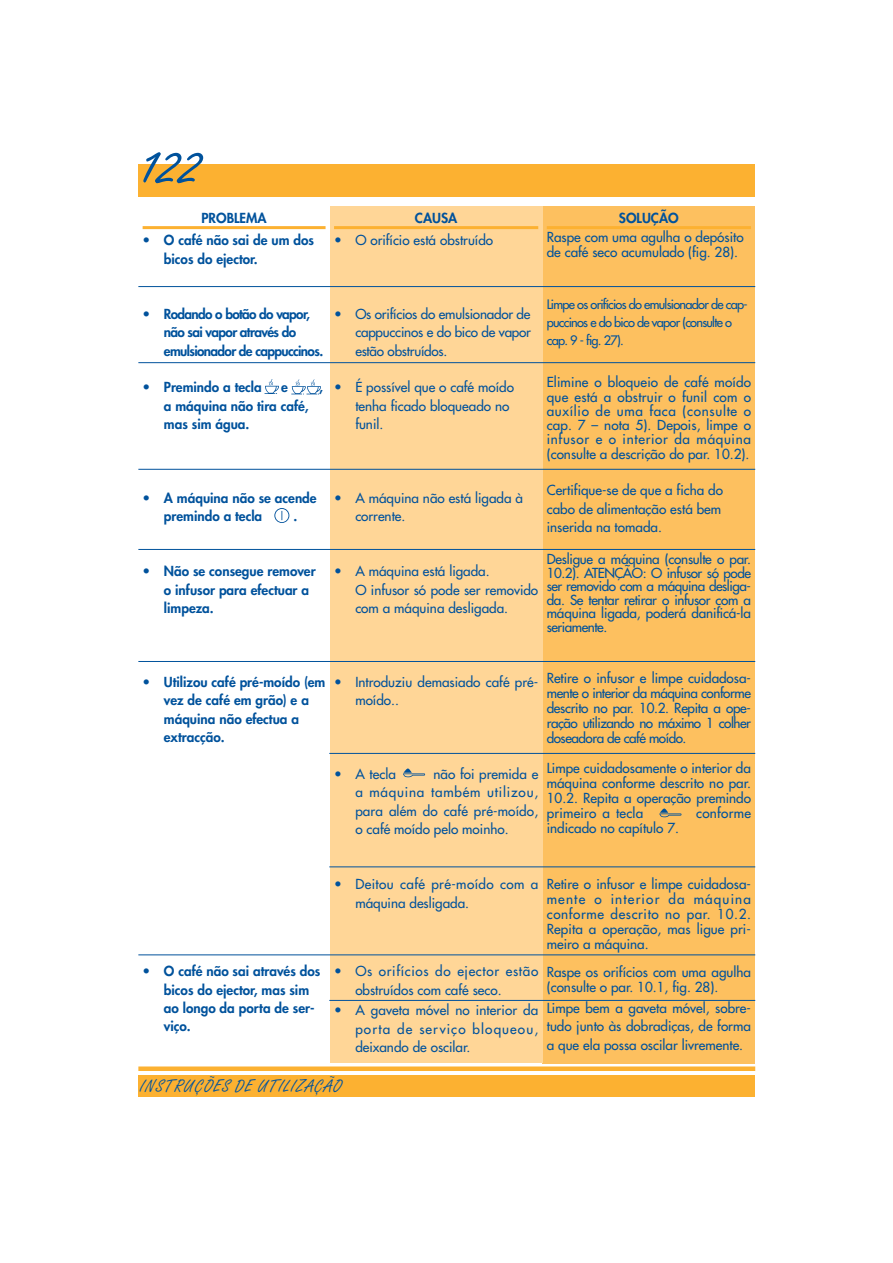
<style>
.page{position:relative;width:893px;height:1263px;background:#fff}
.page>*{position:absolute;margin:0;border:0;box-sizing:border-box;transform-origin:0 0}
.t1{font:60px "Freestyle Script";color:#00529c}
.t2{font:18px "Freestyle Script";letter-spacing:.065em;color:#00529c}
.t3{font:13.5px/18.5px "Futura";color:#00529c;text-align:justify}
.t4{font:800 13.5px/18.5px "Futura";color:#00529c}
.t5{font:800 13.5px/18.5px "Futura";letter-spacing:-.045em;color:#00529c}
.t6{font:13.5px/18.5px "Futura";letter-spacing:.05em;color:#00529c}
.t7{font:13.5px/18.5px "Futura";letter-spacing:.03em;color:#00529c}
.t8{font:12.75px/17.7px "Futura";letter-spacing:-.06em;color:#00529c}
.s1{font-weight:800}
</style>
<div class="page">
<div style="left:542px;top:207px;width:213px;height:857px;background:#fdc05f"></div>
<hr style="left:546px;top:226px;width:205px;height:3px;background:#fcb131">
<div style="left:330px;top:207px;width:212px;height:856px;background:#ffd697"></div>
<hr style="left:334px;top:226px;width:204px;height:3px;background:#fcb131">
<div style="left:138px;top:1075px;width:617px;height:21px;background:#fcb131"></div>
<div style="left:138px;top:164px;width:617px;height:33px;background:#fcb131"></div>
<div style="left:138px;top:1066px;width:617px;height:5px;background:#fcb131"></div>
<hr style="left:143px;top:226px;width:182px;height:3px;background:#fcb131">
<hr style="left:138px;top:286px;width:617px;height:1px;background:#00529c">
<hr style="left:138px;top:362px;width:617px;height:1px;background:#00529c">
<hr style="left:138px;top:469px;width:617px;height:1px;background:#00529c">
<svg style="left:659px;top:809px;width:22px;height:8px"></svg>
<svg style="left:403px;top:769px;width:22px;height:8px"></svg>
<svg style="left:264px;top:379px;width:15px;height:15px"></svg>
<svg style="left:291px;top:380px;width:30px;height:14px"></svg>
<hr style="left:138px;top:549px;width:617px;height:1px;background:#00529c">
<hr style="left:138px;top:661px;width:617px;height:1px;background:#00529c">
<hr style="left:329px;top:753px;width:426px;height:1px;background:#00529c">
<hr style="left:329px;top:867px;width:426px;height:1px;background:#00529c">
<svg style="left:274px;top:508px;width:15px;height:15px"></svg>
<hr style="left:138px;top:955px;width:617px;height:1px;background:#00529c">
<hr style="left:329px;top:1000px;width:426px;height:1px;background:#00529c">
<h1 class="t1" style="left:142px;top:145px;width:60px">122</h1>
<p class="t4" style="left:201px;top:209px;width:67px">PROBLEMA</p>
<p class="t4" style="left:164px;top:232px;width:151px;text-indent:-21px">• O café não sai de um dos bicos do ejector.</p>
<p class="t4" style="left:415px;top:209px;width:44px">CAUSA</p>
<p class="t3" style="left:334px;top:232px;width:160px"><span class="s1">•</span> O orifício está obstruído</p>
<p class="t5" style="left:164px;top:306px;width:161px;text-indent:-21px">• Rodando o botão do vapor, não sai vapor através do emulsionador de cappuccinos.</p>
<p class="t4" style="left:143px;top:379px;width:121px">• Premindo a tecla</p>
<p class="t4" style="left:281px;top:379px;width:8px">e</p>
<p class="t4" style="left:319px;top:379px;width:5px">,</p>
<p class="t4" style="left:164px;top:398px;width:146px">a máquina não tira café, mas sim água.</p>
<p class="t3" style="left:355px;top:305px;width:177px;text-indent:-21px">• Os orifícios do emulsionador de cappuccinos e do bico de vapor estão obstruídos.</p>
<p class="t3" style="left:355px;top:379px;width:160px;text-align:left;text-indent:-21px">• É possível que o café moído tenha ficado bloqueado no funil.</p>
<p class="t4" style="left:164px;top:490px;width:154px;text-indent:-21px">• A máquina não se acende premindo a tecla</p>
<p class="t4" style="left:293px;top:508px;width:5px">.</p>
<p class="t4" style="left:164px;top:563px;width:153px;text-indent:-21px">• Não se consegue remover o infusor para efectuar a limpeza.</p>
<p class="t3" style="left:355px;top:489px;width:169px;text-indent:-21px">• A máquina não está ligada à corrente.</p>
<p class="t3" style="left:355px;top:563px;width:184px;text-align:left;text-indent:-21px">• A máquina está ligada.<br>O infusor só pode ser removido com a máquina desligada.</p>
<p class="t4" style="left:164px;top:674px;width:163px;text-indent:-21px">• Utilizou café pré-moído (em vez de café em grão) e a máquina não efectua a extracção.</p>
<p class="t3" style="left:355px;top:673px;width:184px;text-indent:-21px"><span class="s1">•</span> Introduziu demasiado café pré&shy;moído..</p>
<p class="t3" style="left:355px;top:765px;width:184px;text-indent:78px">não foi premida e a máquina também utilizou, para além do café pré-moído, o café moído pelo moinho.</p>
<p class="t7" style="left:355px;top:876px;width:184px;text-indent:-21px"><span class="s1">•</span> Deitou café pré-moído com a máquina desligada.</p>
<p class="t3" style="left:334px;top:765px;width:63px"><span class="s1">•</span> A tecla</p>
<p class="t6" style="left:355px;top:963px;width:184px;text-indent:-21px"><span class="s1">•</span> Os orifícios do ejector estão obstruídos com café seco.</p>
<p class="t3" style="left:355px;top:1002px;width:184px;text-indent:-21px"><span class="s1">•</span> A gaveta móvel no interior da porta de serviço bloqueou, deixando de oscilar.</p>
<h2 class="t2" style="left:140px;top:1080px;width:203px">INSTRUÇÕES DE UTILIZAÇÃO</h2>
<p class="t4" style="left:164px;top:963px;width:158px;text-indent:-21px">• O café não sai através dos bicos do ejector, mas sim ao longo da porta de ser&shy;viço.</p>
<p class="t4" style="left:619px;top:209px;width:61px">SOLUÇÃO</p>
<p class="t3" style="left:546px;top:230px;width:198px;line-height:15px">Raspe com uma agulha o depósito de café seco acumulado (fig. 28).</p>
<p class="t8" style="left:546px;top:297px;width:202px">Limpe os orifícios do emulsionador de cap&shy;puccinos e do bico de vapor (consulte o cap. 9 - fig. 27).</p>
<p class="t3" style="left:546px;top:376px;width:206px;line-height:14.2px">Elimine o bloqueio de café moído que está a obstruir o funil com o auxílio de uma faca (consulte o cap. 7 – nota 5). Depois, limpe o infusor e o interior da máquina (consulte a descrição do par. 10.2).</p>
<p class="t3" style="left:546px;top:482px;width:178px;text-align:left">Certifique-se de que a ficha do cabo de alimentação está bem inserida na tomada.</p>
<p class="t3" style="left:546px;top:553px;width:206px;line-height:13.5px">Desligue a máquina (consulte o par.<br>10.2). ATENÇÃO: O infusor só pode ser removido com a máquina desliga&shy;da. Se tentar retirar o infusor com a máquina ligada, poderá danificá-la seriamente.</p>
<p class="t3" style="left:546px;top:672px;width:206px;line-height:15px">Retire o infusor e limpe cuidadosa&shy;mente o interior da máquina conforme descrito no par. 10.2. Repita a ope&shy;ração utilizando no máximo 1 colher doseadora de café moído.</p>
<p class="t3" style="left:546px;top:762px;width:206px;line-height:15px">Limpe cuidadosamente o interior da máquina conforme descrito no par.<br>10.2. Repita a operação premindo primeiro a tecla</p>
<p class="t3" style="left:696px;top:805px;width:56px">conforme</p>
<p class="t3" style="left:546px;top:820px;width:134px">indicado no capítulo 7.</p>
<p class="t3" style="left:546px;top:877px;width:206px;line-height:15px">Retire o infusor e limpe cuidadosa&shy;mente o interior da máquina conforme descrito no par. 10.2.<br>Repita a operação, mas ligue pri&shy;meiro a máquina.</p>
<p class="t3" style="left:546px;top:966px;width:206px;line-height:15px">Raspe os orifícios com uma agulha (consulte o par. 10.1, fig. 28).</p>
<p class="t3" style="left:546px;top:1000px;width:206px">Limpe bem a gaveta móvel, sobre&shy;tudo junto às dobradiças, de forma a que ela possa oscilar livremente.</p>
</div>
